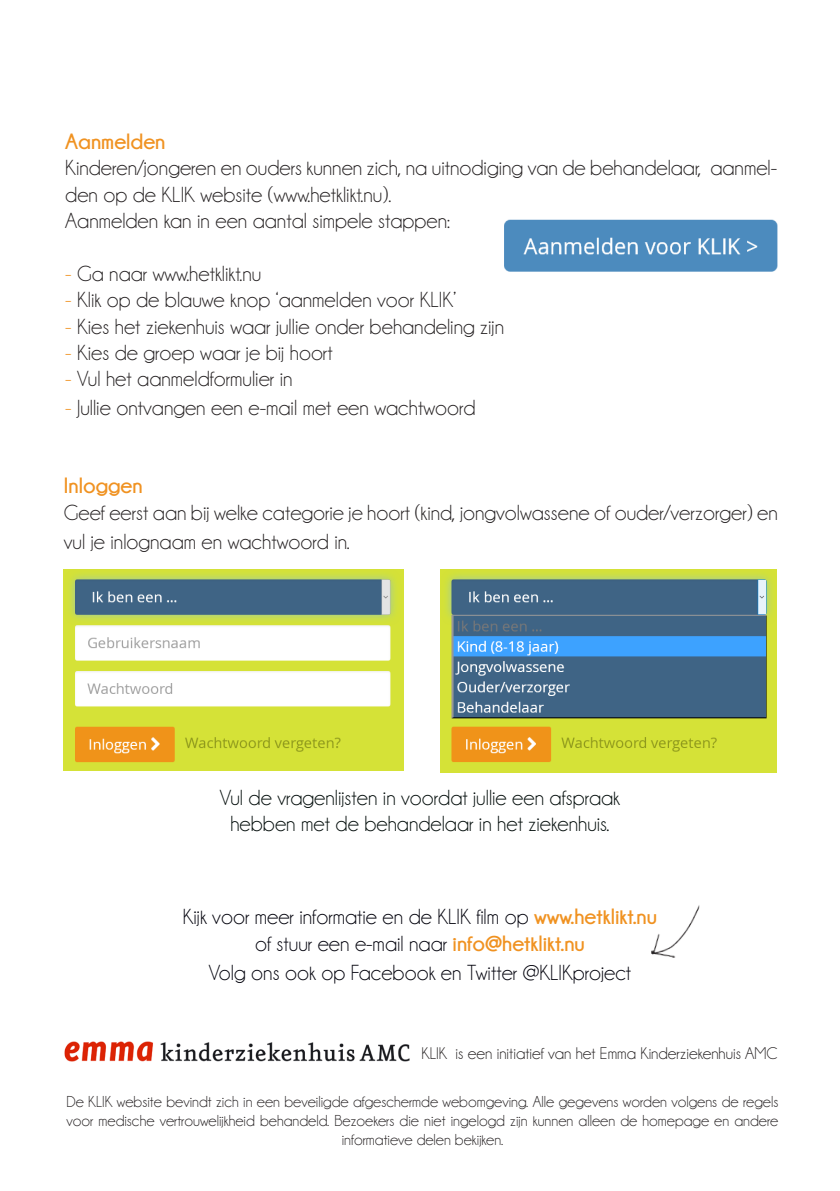
<style>
.page{position:relative;width:840px;height:1191px;background:#fff}
.page>*{position:absolute;margin:0;border:0;box-sizing:border-box;transform-origin:0 0}
.t1{font:22px/26.4px "Champagne&Limousines";color:#231f20}
.t2{font:22px "Champagne&Limousines";color:#00010b}
.t3{font:22px "Champagne&Limousines";color:#000b09}
.t4{font:700 22px "Champagne&Limousines";color:#f09221}
.t5{font:17px "Champagne&Limousines";color:#231f20}
.t6{font:16px/19.2px "Champagne&Limousines";color:#231f20;text-align:center}
.s1{color:#f09221}
.s2{font-weight:700;color:#f09221}
</style>
<div class="page">
<img style="left:504px;top:219px;width:274px;height:53px">
<img style="left:64px;top:569px;width:339px;height:201px">
<img style="left:440px;top:569px;width:335px;height:203px">
<img style="left:64px;top:1041px;width:346px;height:21px">
<img style="left:651px;top:905px;width:49px;height:53px">
<p class="t4" style="left:65px;top:129px;width:102px">Aanmelden</p>
<p class="t1" style="left:65px;top:155px;width:713px">Kinderen/jongeren en ouders kunnen zich, na uitnodiging van de behandelaar, aanmel&shy;den op de KLIK website (www.hetklikt.nu).</p>
<p class="t1" style="left:65px;top:208px;width:386px">Aanmelden kan in een aantal simpele stappen:</p>
<p class="t1" style="left:65px;top:260px;width:197px"><span class="s1">-</span> Ga naar www.hetklikt.nu</p>
<p class="t1" style="left:65px;top:287px;width:392px"><span class="s1">-</span> Klik op de blauwe knop ‘aanmelden voor KLIK’</p>
<p class="t1" style="left:65px;top:313px;width:440px"><span class="s1">-</span> Kies het ziekenhuis waar jullie onder behandeling zijn</p>
<p class="t1" style="left:65px;top:340px;width:269px"><span class="s1">-</span> Kies de groep waar je bij hoort</p>
<p class="t1" style="left:65px;top:366px;width:229px"><span class="s1">-</span> Vul het aanmeldformulier in</p>
<p class="t1" style="left:65px;top:395px;width:411px"><span class="s1">-</span> Jullie ontvangen een e-mail met een wachtwoord</p>
<p class="t4" style="left:64px;top:473px;width:80px">Inloggen</p>
<p class="t1" style="left:64px;top:498px;width:715px;line-height:28.8px">Geef eerst aan bij welke categorie je hoort (kind, jongvolwassene of ouder/verzorger) en vul je inlognaam en wachtwoord in.</p>
<p class="t3" style="left:219px;top:786px;width:401px">Vul de vragenlijsten in voordat jullie een afspraak</p>
<p class="t3" style="left:230px;top:812px;width:380px">hebben met de behandelaar in het ziekenhuis.</p>
<p class="t2" style="left:183px;top:906px;width:475px">Kijk voor meer informatie en de KLIK film op <span class="s2">www.hetklikt.nu</span></p>
<p class="t2" style="left:255px;top:932px;width:331px">of stuur een e-mail naar <span class="s2">info@hetklikt.nu</span></p>
<p class="t2" style="left:209px;top:961px;width:424px">Volg ons ook op Facebook en Twitter @KLIKproject</p>
<p class="t5" style="left:421px;top:1044px;width:357px">KLIK is een initiatief van het Emma Kinderziekenhuis AMC</p>
<p class="t6" style="left:66px;top:1092px;width:713px">De KLIK website bevindt zich in een beveiligde afgeschermde webomgeving. Alle gegevens worden volgens de regels voor medische vertrouwelijkheid behandeld. Bezoekers die niet ingelogd zijn kunnen alleen de homepage en andere informatieve delen bekijken.</p>
</div>
